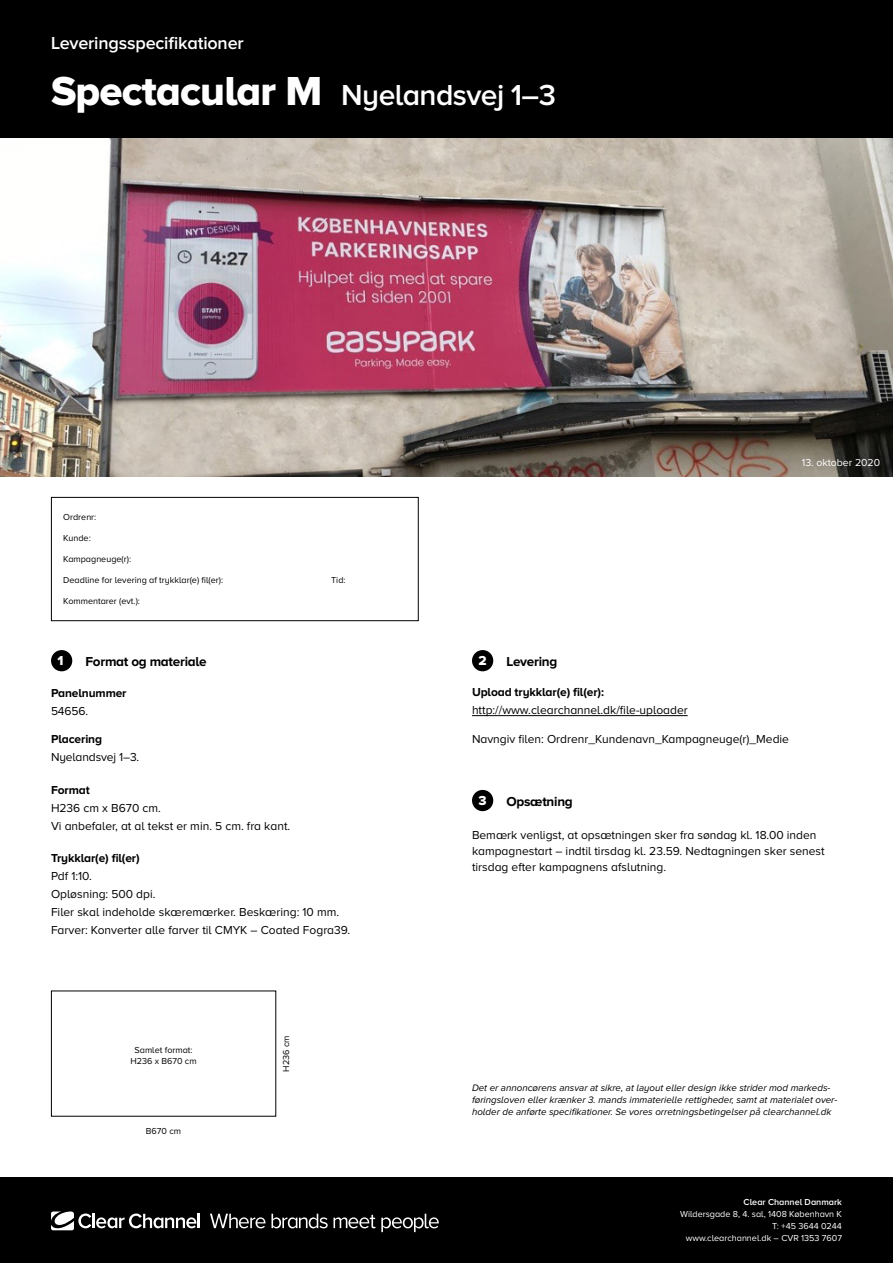
<style>
.page{position:relative;width:893px;height:1263px;background:#fff}
.page>*{position:absolute;margin:0;border:0;box-sizing:border-box;transform-origin:0 0}
.t1{font:600 30px "Proxima Nova A";letter-spacing:-.02em;color:#fff}
.t2{font:600 18px "Proxima Nova A";letter-spacing:-.01em;color:#fff}
.t3{font:700 13.5px "Proxima Nova A";letter-spacing:-.02em;color:#000}
.t4{font:13.5px "Proxima Nova A Extrabld";color:#fff}
.t5{font:12px/17.9px "Proxima Nova A";color:#000}
.t6{font:700 12px "Proxima Nova A";letter-spacing:-.01em;color:#000}
.t7{font:10.5px "Proxima Nova A";color:#fff}
.t8{font:italic 9.75px/12px "Proxima Nova A";color:#000}
.t9{font:9px/10.8px "Proxima Nova A";color:#000;text-align:center}
.t10{font:9px/12px "Proxima Nova A";color:#fff;text-align:right}
.t11{font:600 9px "Proxima Nova A";color:#fff}
.s1{font-family:"Proxima Nova A Extrabld";font-weight:400;font-size:42px}
</style>
<div class="page">
<div style="left:0;top:1178px;width:893px;height:85px;background:#000"></div>
<svg style="left:51px;top:1211px;width:149px;height:20px"></svg>
<svg style="left:210px;top:1214px;width:229px;height:18px"></svg>
<div style="left:0;top:0;width:893px;height:138px;background:#000"></div>
<div style="left:51px;top:497px;width:368px;height:124px;border:1px solid #000"></div>
<img style="left:0;top:138px;width:893px;height:338px">
<hr style="left:472px;top:715px;width:216px;height:1px;background:#000">
<div style="left:51px;top:650px;width:21px;height:21px;background:#000;border-radius:50%"></div>
<div style="left:472px;top:650px;width:21px;height:21px;background:#000;border-radius:50%"></div>
<div style="left:472px;top:790px;width:21px;height:21px;background:#000;border-radius:50%"></div>
<h2 class="t2" style="left:51px;top:33px;width:194px">Leveringsspecifikationer</h2>
<h1 class="t1" style="left:51px;top:78px;width:506px"><span class="s1">Spectacular M</span> Nyelandsvej 1–3</h1>
<p class="t9" style="left:63px;top:511px;width:35px">Ordrenr:</p>
<p class="t9" style="left:63px;top:532px;width:29px">Kunde:</p>
<p class="t9" style="left:63px;top:553px;width:69px">Kampagneuge(r):</p>
<p class="t9" style="left:63px;top:574px;width:161px">Deadline for levering af trykklar(e) fil(er):</p>
<p class="t9" style="left:331px;top:574px;width:16px">Tid:</p>
<p class="t9" style="left:63px;top:595px;width:78px">Kommentarer (evt.):</p>
<p class="t4" style="left:58px;top:653px;width:8px">1</p>
<p class="t3" style="left:85px;top:654px;width:123px">Format og materiale</p>
<p class="t4" style="left:479px;top:653px;width:10px">2</p>
<p class="t3" style="left:506px;top:654px;width:52px">Levering</p>
<p class="t7" style="left:802px;top:457px;width:80px">13. oktober 2020</p>
<p class="t6" style="left:51px;top:686px;width:77px">Panelnummer</p>
<p class="t5" style="left:51px;top:701px;width:39px">54656.</p>
<p class="t6" style="left:51px;top:732px;width:53px">Placering</p>
<p class="t5" style="left:51px;top:748px;width:90px">Nyelandsvej 1–3.</p>
<p class="t6" style="left:51px;top:783px;width:40px">Format</p>
<p class="t5" style="left:51px;top:799px;width:241px">H236 cm x B670 cm.<br>Vi anbefaler, at al tekst er min. 5 cm. fra kant.</p>
<p class="t6" style="left:51px;top:851px;width:90px">Trykklar(e) fil(er)</p>
<p class="t5" style="left:51px;top:867px;width:301px">Pdf 1:10.<br>Opløsning: 500 dpi.<br>Filer skal indeholde skæremærker. Beskæring: 10 mm.<br>Farver: Konverter alle farver til CMYK – Coated Fogra39.</p>
<p class="t9" style="left:130px;top:1044px;width:68px">Samlet format:<br>H236 x B670 cm</p>
<p class="t9" style="left:146px;top:1125px;width:37px">B670 cm</p>
<p class="t9" style="left:281px;top:1072px;width:38px;rotate:-90deg">H236 cm</p>
<p class="t6" style="left:472px;top:685px;width:133px">Upload trykklar(e) fil(er):</p>
<p class="t5" style="left:472px;top:701px;width:217px">http://www.clearchannel.dk/file-uploader</p>
<p class="t5" style="left:472px;top:729px;width:318px">Navngiv filen: Ordrenr_Kundenavn_Kampagneuge(r)_Medie</p>
<p class="t4" style="left:479px;top:792px;width:10px">3</p>
<p class="t3" style="left:506px;top:794px;width:68px">Opsætning</p>
<p class="t5" style="left:472px;top:827px;width:354px;line-height:15.8px">Bemærk venligst, at opsætningen sker fra søndag kl. 18.00 inden kampagnestart – indtil tirsdag kl. 23.59. Nedtagningen sker senest tirsdag efter kampagnens afslutning.</p>
<p class="t8" style="left:472px;top:1081px;width:367px">Det er annoncørens ansvar at sikre, at layout eller design ikke strider mod markeds&shy;føringsloven eller krænker 3. mands immaterielle rettigheder, samt at materialet over&shy;holder de anførte specifikationer. Se vores orretningsbetingelser på clearchannel.dk</p>
<p class="t11" style="left:744px;top:1197px;width:100px">Clear Channel Danmark</p>
<p class="t10" style="left:680px;top:1208px;width:163px">Wildersgade 8, 4. sal, 1408 København K<br>T: +45 3644 0244<br>www.clearchannel.dk – CVR 1353 7607</p>
</div>
